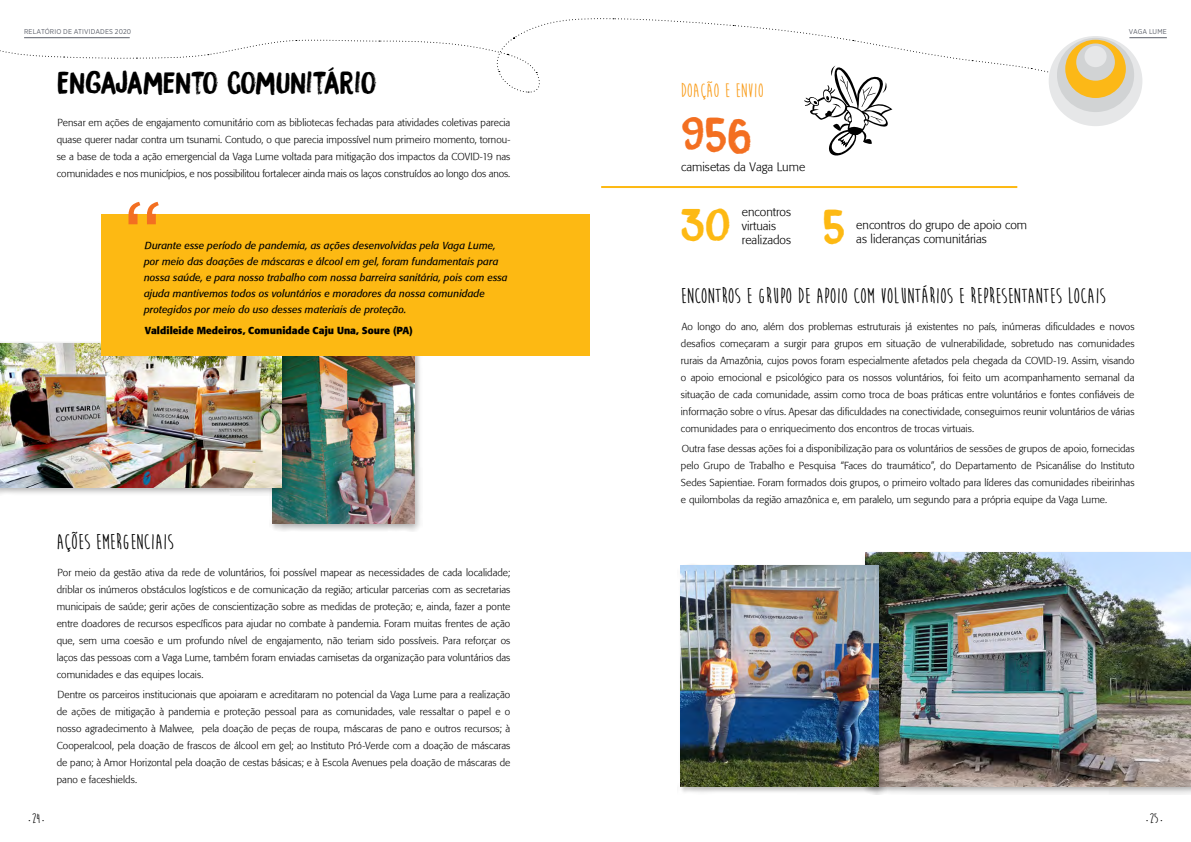
<style>
.page{position:relative;width:1191px;height:842px;background:#fff}
.page>*{position:absolute;margin:0;border:0;box-sizing:border-box;transform-origin:0 0}
.t1{font:100px "Gotham Narrow";color:#f36f21}
.t2{font:42px "DK Bocadillo";color:#fdb913}
.t3{font:42px "DK Bocadillo";color:#f36f21}
.t4{font:28px "DK Bocadillo";color:#000}
.t5{font:700 22px "Moon Flower";color:#000}
.t6{font:700 20px "Moon Flower";color:#f99d1c}
.t7{font:700 14px "Moon Flower";color:#000}
.t8{font:300 12px/14px "Formata";color:#000}
.t9{font:300 10px/17px "Formata";color:#000;text-align:justify}
.t10{font:italic 10px/16px "Formata";letter-spacing:.005em;color:#000}
.t11{font:700 10px "Formata";letter-spacing:.005em;color:#000}
.t12{font:7px "Gotham Narrow";letter-spacing:.02em;color:#5a5e68}
.t13{font:700 4px "Moon Flower";color:#000}
.s1{font-size:4px}
</style>
<div class="page">
<hr style="left:1129px;top:38px;width:37px;height:1px;background:#5a5e68">
<div style="left:269px;top:346px;width:154px;height:185px;background:#000;opacity:.31"></div>
<img style="left:272px;top:356px;width:142px;height:167px">
<div style="left:0;top:340px;width:290px;height:156px;background:#000;opacity:.31"></div>
<img style="left:0;top:343px;width:281px;height:144px">
<div style="left:1048px;top:36px;width:94px;height:90px;background:#e6e7e8;border-radius:50%"></div>
<div style="left:1057px;top:38px;width:77px;height:74px;background:#d1d3d4;border-radius:50%"></div>
<div style="left:1065px;top:40px;width:60px;height:58px;background:#fcb817;border-radius:50%"></div>
<div style="left:1076px;top:43px;width:38px;height:38px;background:#d1d3d4;border-radius:50%"></div>
<div style="left:1084px;top:46px;width:22px;height:21px;background:#e6e7e8;border-radius:50%"></div>
<div style="left:101px;top:215px;width:489px;height:141px;background:#fdb913"></div>
<div style="left:862px;top:550px;width:329px;height:245px;background:#000;opacity:.31"></div>
<img style="left:865px;top:553px;width:326px;height:233px">
<div style="left:677px;top:563px;width:209px;height:231px;background:#000;opacity:.31"></div>
<img style="left:680px;top:566px;width:198px;height:220px">
<svg style="left:0;top:18px;width:1098px;height:138px"></svg>
<hr style="left:601px;top:186px;width:416px;height:2px;background:#fdb913">
<p class="t12" style="left:24px;top:27px;width:109px">RELATÓRIO DE ATIVIDADES 2020</p>
<p class="t12" style="left:1128px;top:27px;width:40px">VAGA LUME</p>
<h3 class="t4" style="left:57px;top:65px;width:321px">ENGAJAMENTO COMUNITÁRIO</h3>
<h3 class="t6" style="left:680px;top:80px;width:85px">DOAÇÃO E ENVIO</h3>
<h2 class="t3" style="left:681px;top:107px;width:72px">956</h2>
<p class="t8" style="left:681px;top:160px;width:126px">camisetas da Vaga Lume</p>
<p class="t9" style="left:57px;top:114px;width:455px">Pensar em ações de engajamento comunitário com as bibliotecas fechadas para atividades coletivas parecia quase querer nadar contra um tsunami. Contudo, o que parecia impossível num primeiro momento, tornou&shy;se a base de toda a ação emergencial da Vaga Lume voltada para mitigação dos impactos da COVID-19 nas comunidades e nos municípios, e nos possibilitou fortalecer ainda mais os laços construídos ao longo dos anos.</p>
<h1 class="t1" style="left:122px;top:175px;width:42px">“</h1>
<p class="t10" style="left:144px;top:237px;width:365px">Durante esse período de pandemia, as ações desenvolvidas pela Vaga Lume, por meio das doações de máscaras e álcool em gel, foram fundamentais para nossa saúde, e para nosso trabalho com nossa barreira sanitária, pois com essa ajuda mantivemos todos os voluntários e moradores da nossa comunidade protegidos por meio do uso desses materiais de proteção.</p>
<p class="t11" style="left:145px;top:325px;width:269px">Valdileide Medeiros, Comunidade Caju Una, Soure (PA)</p>
<h3 class="t5" style="left:56px;top:530px;width:119px">AÇÕES EMERGENCIAIS</h3>
<p class="t9" style="left:57px;top:564px;width:455px">Por meio da gestão ativa da rede de voluntários, foi possível mapear as necessidades de cada localidade; driblar os inúmeros obstáculos logísticos e de comunicação da região; articular parcerias com as secretarias municipais de saúde; gerir ações de conscientização sobre as medidas de proteção; e, ainda, fazer a ponte entre doadores de recursos específicos para ajudar no combate à pandemia. Foram muitas frentes de ação que, sem uma coesão e um profundo nível de engajamento, não teriam sido possíveis. Para reforçar os laços das pessoas com a Vaga Lume, também foram enviadas camisetas da organização para voluntários das comunidades e das equipes locais.</p>
<p class="t9" style="left:57px;top:686px;width:455px">Dentre os parceiros institucionais que apoiaram e acreditaram no potencial da Vaga Lume para a realização de ações de mitigação à pandemia e proteção pessoal para as comunidades, vale ressaltar o papel e o nosso agradecimento à Malwee, pela doação de peças de roupa, máscaras de pano e outros recursos; à Cooperalcool, pela doação de frascos de álcool em gel; ao Instituto Pró-Verde com a doação de máscaras de pano; à Amor Horizontal pela doação de cestas básicas; e à Escola Avenues pela doação de máscaras de pano e faceshields.</p>
<h2 class="t2" style="left:680px;top:198px;width:52px">30</h2>
<p class="t8" style="left:742px;top:205px;width:51px">encontros virtuais realizados</p>
<h2 class="t2" style="left:822px;top:199px;width:24px">5</h2>
<p class="t8" style="left:856px;top:218px;width:172px">encontros do grupo de apoio com as lideranças comunitárias</p>
<h3 class="t5" style="left:680px;top:284px;width:427px">ENCONTROS E GRUPO DE APOIO COM VOLUNTÁRIOS E REPRESENTANTES LOCAIS</h3>
<p class="t9" style="left:681px;top:318px;width:455px">Ao longo do ano, além dos problemas estruturais já existentes no país, inúmeras dificuldades e novos desafios começaram a surgir para grupos em situação de vulnerabilidade, sobretudo nas comunidades rurais da Amazônia, cujos povos foram especialmente afetados pela chegada da COVID-19. Assim, visando o apoio emocional e psicológico para os nossos voluntários, foi feito um acompanhamento semanal da situação de cada comunidade, assim como troca de boas práticas entre voluntários e fontes confiáveis de informação sobre o vírus. Apesar das dificuldades na conectividade, conseguimos reunir voluntários de várias comunidades para o enriquecimento dos encontros de trocas virtuais.</p>
<p class="t9" style="left:681px;top:440px;width:455px">Outra fase dessas ações foi a disponibilização para os voluntários de sessões de grupos de apoio, fornecidas pelo Grupo de Trabalho e Pesquisa “Faces do traumático”, do Departamento de Psicanálise do Instituto Sedes Sapientiae. Foram formados dois grupos, o primeiro voltado para líderes das comunidades ribeirinhas e quilombolas da região amazônica e, em paralelo, um segundo para a própria equipe da Vaga Lume.</p>
<h3 class="t7" style="left:28px;top:812px;width:13px"><span class="s1">•</span> 24</h3>
<p class="t13" style="left:42px;top:819px;width:3px">•</p>
<h3 class="t7" style="left:1146px;top:812px;width:14px"><span class="s1">•</span> 25</h3>
<p class="t13" style="left:1160px;top:819px;width:3px">•</p>
</div>
